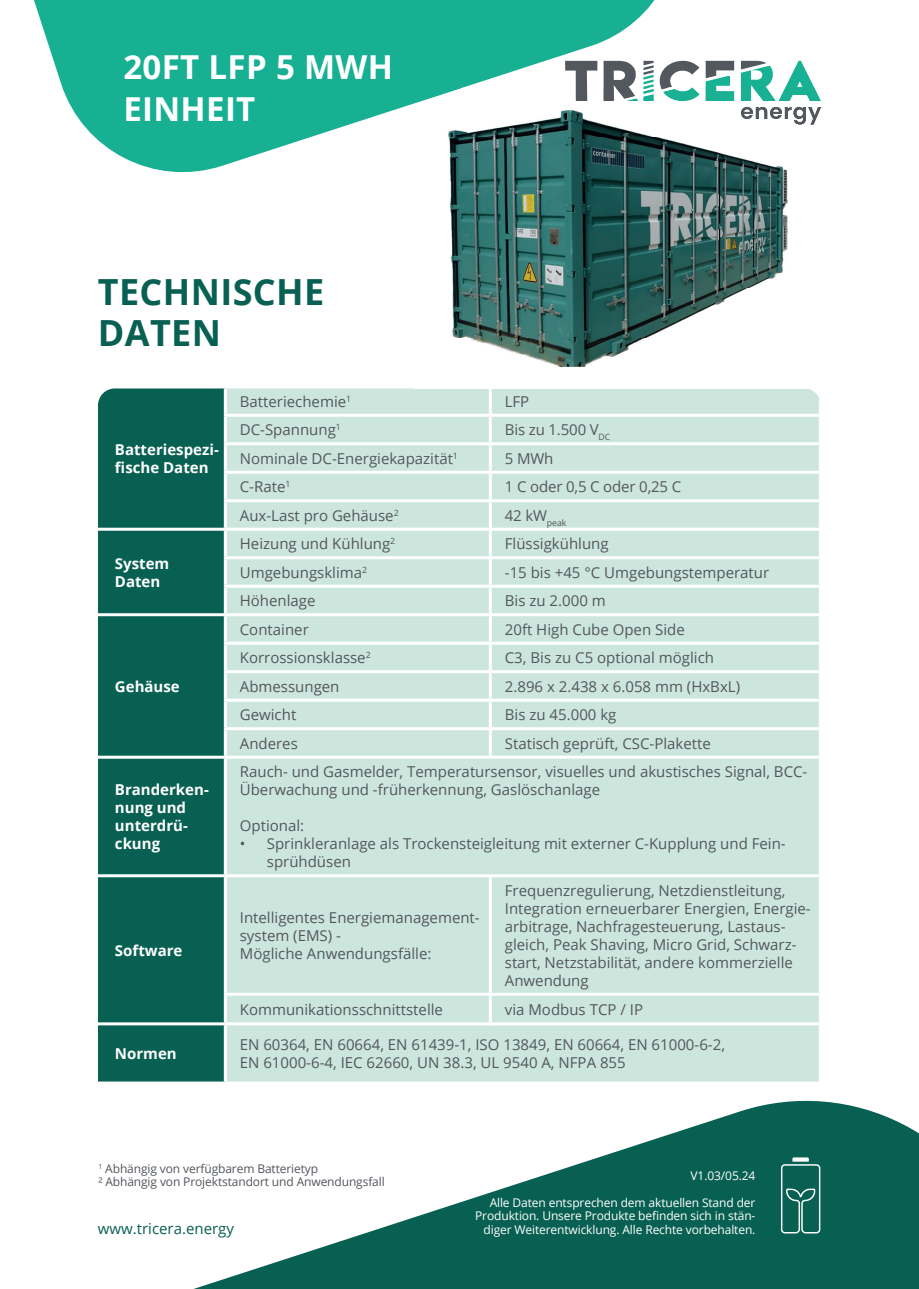
<style>
.page{position:relative;width:919px;height:1289px;background:#fff}
.page>*{position:absolute;margin:0;border:0;box-sizing:border-box;transform-origin:0 0}
.t1{font:700 36px/40.5px "Open Sans";letter-spacing:.01em;color:#086052}
.t2{font:700 33px/42px "Open Sans";letter-spacing:.01em;color:#fff}
.t3{font:15px/18px "Open Sans";color:#52575d}
.t4{font:700 15px/18px "Open Sans";color:#fff}
.t5{font:15px "Open Sans";color:#086052}
.t6{font:12px/13.5px "Open Sans";letter-spacing:-.01em;color:#fff;text-align:right}
.t7{font:12px/13.5px "Open Sans";letter-spacing:-.01em;color:#52575d}
</style>
<div class="page">
<svg style="left:197px;top:1100px;width:721px;height:188px;fill:#086052"></svg>
<svg style="left:780px;top:1157px;width:40px;height:76px;background:#327b6f"></svg>
<svg style="left:705px;top:61px;width:29px;height:27px"></svg>
<svg style="left:740px;top:61px;width:75px;height:27px"></svg>
<div style="left:99px;top:389px;width:125px;height:692px;background:#086052"></div>
<div style="left:227px;top:389px;width:591px;height:692px;background:#cde6dd"></div>
<hr style="left:489px;top:388px;width:3px;height:26px;background:#fff">
<hr style="left:489px;top:417px;width:3px;height:25px;background:#fff">
<hr style="left:489px;top:445px;width:3px;height:25px;background:#fff">
<hr style="left:489px;top:473px;width:3px;height:26px;background:#fff">
<hr style="left:489px;top:502px;width:3px;height:25px;background:#fff">
<hr style="left:224px;top:414px;width:266px;height:3px;background:#fff">
<hr style="left:490px;top:414px;width:331px;height:3px;background:#fff">
<hr style="left:224px;top:442px;width:266px;height:3px;background:#fff">
<hr style="left:490px;top:442px;width:331px;height:3px;background:#fff">
<hr style="left:224px;top:470px;width:266px;height:3px;background:#fff">
<hr style="left:490px;top:470px;width:331px;height:3px;background:#fff">
<hr style="left:224px;top:499px;width:266px;height:3px;background:#fff">
<hr style="left:490px;top:499px;width:331px;height:3px;background:#fff">
<hr style="left:489px;top:530px;width:3px;height:26px;background:#fff">
<hr style="left:98px;top:527px;width:127px;height:3px;background:#fff">
<hr style="left:225px;top:527px;width:265px;height:3px;background:#fff">
<hr style="left:490px;top:527px;width:331px;height:3px;background:#fff">
<hr style="left:224px;top:556px;width:266px;height:3px;background:#fff">
<hr style="left:490px;top:556px;width:331px;height:3px;background:#fff">
<hr style="left:489px;top:559px;width:3px;height:25px;background:#fff">
<hr style="left:224px;top:584px;width:266px;height:3px;background:#fff">
<hr style="left:490px;top:584px;width:331px;height:3px;background:#fff">
<hr style="left:489px;top:587px;width:3px;height:26px;background:#fff">
<hr style="left:98px;top:613px;width:127px;height:3px;background:#fff">
<hr style="left:225px;top:613px;width:265px;height:3px;background:#fff">
<hr style="left:490px;top:613px;width:331px;height:3px;background:#fff">
<hr style="left:489px;top:616px;width:3px;height:25px;background:#fff">
<hr style="left:224px;top:641px;width:266px;height:3px;background:#fff">
<hr style="left:490px;top:641px;width:331px;height:3px;background:#fff">
<hr style="left:489px;top:644px;width:3px;height:26px;background:#fff">
<hr style="left:224px;top:670px;width:266px;height:3px;background:#fff">
<hr style="left:490px;top:670px;width:331px;height:3px;background:#fff">
<hr style="left:489px;top:673px;width:3px;height:25px;background:#fff">
<hr style="left:224px;top:698px;width:266px;height:3px;background:#fff">
<hr style="left:490px;top:698px;width:331px;height:3px;background:#fff">
<hr style="left:489px;top:701px;width:3px;height:26px;background:#fff">
<svg style="left:98px;top:400px;width:1px;height:355px"></svg>
<hr style="left:224px;top:727px;width:266px;height:3px;background:#fff">
<hr style="left:490px;top:727px;width:331px;height:3px;background:#fff">
<hr style="left:489px;top:730px;width:3px;height:25px;background:#fff">
<hr style="left:98px;top:755px;width:127px;height:3px;background:#fff">
<hr style="left:225px;top:755px;width:265px;height:3px;background:#fff">
<hr style="left:490px;top:755px;width:331px;height:3px;background:#fff">
<hr style="left:98px;top:874px;width:127px;height:3px;background:#fff">
<hr style="left:225px;top:874px;width:265px;height:3px;background:#fff">
<hr style="left:490px;top:874px;width:331px;height:3px;background:#fff">
<hr style="left:489px;top:877px;width:3px;height:115px;background:#fff">
<svg style="left:98px;top:994px;width:1px;height:28px"></svg>
<hr style="left:224px;top:992px;width:266px;height:3px;background:#fff">
<hr style="left:490px;top:992px;width:331px;height:3px;background:#fff">
<hr style="left:489px;top:995px;width:3px;height:27px;background:#fff">
<hr style="left:98px;top:1022px;width:127px;height:3px;background:#fff">
<hr style="left:225px;top:1022px;width:265px;height:3px;background:#fff">
<hr style="left:490px;top:1022px;width:331px;height:3px;background:#fff">
<svg style="left:34px;top:0;width:652px;height:173px;fill:#18b093"></svg>
<img style="left:415px;top:88px;width:406px;height:279px">
<svg style="left:565px;top:61px;width:32px;height:40px"></svg>
<img style="left:778px;top:88px;width:42px;height:13px">
<svg style="left:741px;top:107px;width:67px;height:18px"></svg>
<img style="left:793px;top:107px;width:13px;height:18px">
<img style="left:808px;top:107px;width:13px;height:18px">
<svg style="left:659px;top:61px;width:40px;height:40px"></svg>
<img style="left:663px;top:88px;width:36px;height:13px">
<img style="left:705px;top:88px;width:29px;height:13px">
<img style="left:741px;top:88px;width:34px;height:13px">
<svg style="left:603px;top:61px;width:50px;height:40px"></svg>
<img style="left:415px;top:88px;width:48px;height:15px">
<h2 class="t2" style="left:123px;top:45px;width:271px">20FT LFP 5 MWH<br>EINHEIT</h2>
<h1 class="t1" style="left:98px;top:271px;width:228px">TECHNISCHE<br>DATEN</h1>
<p class="t4" style="left:115px;top:440px;width:105px">Batteriespezi&shy;fische Daten</p>
<p class="t4" style="left:115px;top:554px;width:56px">System<br>Daten</p>
<p class="t4" style="left:115px;top:677px;width:66px">Gehäuse</p>
<p class="t4" style="left:115px;top:780px;width:95px">Branderken&shy;nung und unterdrü&shy;ckung</p>
<p class="t4" style="left:115px;top:940px;width:69px">Software</p>
<p class="t3" style="left:240px;top:392px;width:113px">Batteriechemie<sup>1</sup></p>
<p class="t3" style="left:505px;top:392px;width:26px">LFP</p>
<p class="t3" style="left:240px;top:420px;width:103px">DC-Spannung<sup>1</sup></p>
<p class="t3" style="left:505px;top:420px;width:107px">Bis zu 1.500 V<sub>DC</sub></p>
<p class="t3" style="left:240px;top:449px;width:220px">Nominale DC-Energiekapazität<sup>1</sup></p>
<p class="t3" style="left:505px;top:449px;width:50px">5 MWh</p>
<p class="t3" style="left:240px;top:477px;width:52px">C-Rate<sup>1</sup></p>
<p class="t3" style="left:505px;top:477px;width:178px">1 C oder 0,5 C oder 0,25 C</p>
<p class="t3" style="left:240px;top:506px;width:160px">Aux-Last pro Gehäuse<sup>2</sup></p>
<p class="t3" style="left:505px;top:506px;width:63px">42 kW<sub>peak</sub></p>
<p class="t3" style="left:240px;top:534px;width:157px">Heizung und Kühlung<sup>2</sup></p>
<p class="t3" style="left:505px;top:534px;width:105px">Flüssigkühlung</p>
<p class="t3" style="left:240px;top:563px;width:129px">Umgebungsklima<sup>2</sup></p>
<p class="t3" style="left:505px;top:563px;width:266px">-15 bis +45 °C Umgebungstemperatur</p>
<p class="t3" style="left:240px;top:591px;width:77px">Höhenlage</p>
<p class="t3" style="left:505px;top:591px;width:102px">Bis zu 2.000 m</p>
<p class="t3" style="left:240px;top:620px;width:70px">Container</p>
<p class="t3" style="left:505px;top:620px;width:181px">20ft High Cube Open Side</p>
<p class="t3" style="left:240px;top:648px;width:132px">Korrossionsklasse<sup>2</sup></p>
<p class="t3" style="left:505px;top:648px;width:211px">C3, Bis zu C5 optional möglich</p>
<p class="t3" style="left:240px;top:677px;width:101px">Abmessungen</p>
<p class="t3" style="left:505px;top:677px;width:237px">2.896 x 2.438 x 6.058 mm (HxBxL)</p>
<p class="t3" style="left:240px;top:705px;width:58px">Gewicht</p>
<p class="t3" style="left:505px;top:705px;width:113px">Bis zu 45.000 kg</p>
<p class="t3" style="left:240px;top:734px;width:60px">Anderes</p>
<p class="t3" style="left:505px;top:734px;width:207px">Statisch geprüft, CSC-Plakette</p>
<p class="t3" style="left:240px;top:762px;width:569px">Rauch- und Gasmelder, Temperatursensor, visuelles und akustisches Signal, BCC-<br>Überwachung und -früherkennung, Gaslöschanlage</p>
<p class="t3" style="left:240px;top:816px;width:66px">Optional:</p>
<p class="t3" style="left:267px;top:834px;width:520px;text-indent:-27px">• Sprinkleranlage als Trockensteigleitung mit externer C-Kupplung und Fein&shy;sprühdüsen</p>
<p class="t3" style="left:240px;top:907px;width:241px">Intelligentes Energiemanagement&shy;system (EMS) -<br>Mögliche Anwendungsfälle:</p>
<p class="t3" style="left:505px;top:880px;width:307px">Frequenzregulierung, Netzdienstleitung, Integration erneuerbarer Energien, Energie&shy;arbitrage, Nachfragesteuerung, Lastaus&shy;gleich, Peak Shaving, Micro Grid, Schwarz&shy;start, Netzstabilität, andere kommerzielle Anwendung</p>
<p class="t3" style="left:240px;top:999px;width:205px">Kommunikationsschnittstelle</p>
<p class="t3" style="left:505px;top:999px;width:140px">via Modbus TCP / IP</p>
<p class="t4" style="left:115px;top:1044px;width:63px">Normen</p>
<p class="t3" style="left:240px;top:1035px;width:486px">EN 60364, EN 60664, EN 61439-1, ISO 13849, EN 60664, EN 61000-6-2,<br>EN 61000-6-4, IEC 62660, UN 38.3, UL 9540 A, NFPA 855</p>
<p class="t7" style="left:98px;top:1161px;width:288px"><sup>1</sup> Abhängig von verfügbarem Batterietyp<br>² Abhängig von Projektstandort und Anwendungsfall</p>
<p class="t6" style="left:690px;top:1168px;width:66px">V1.03/05.24</p>
<p class="t6" style="left:475px;top:1195px;width:282px">Alle Daten entsprechen dem aktuellen Stand der<br>Produktion. Unsere Produkte befinden sich in stän-</p>
<p class="t5" style="left:98px;top:1217px;width:138px">www.tricera.energy</p>
<p class="t6" style="left:483px;top:1222px;width:273px">diger Weiterentwicklung. Alle Rechte vorbehalten.</p>
</div>
